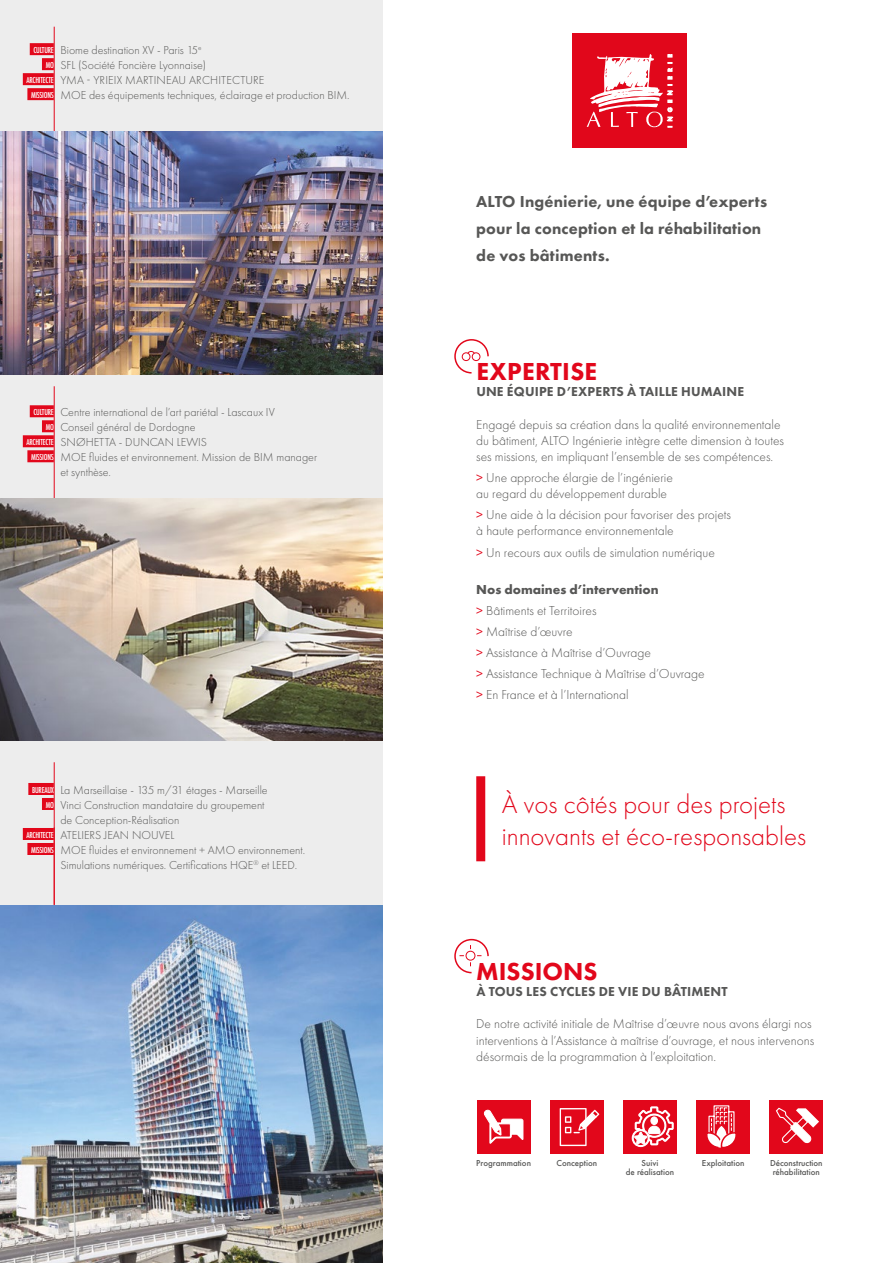
<style>
.page{position:relative;width:893px;height:1263px;background:#fff}
.page>*{position:absolute;margin:0;border:0;box-sizing:border-box;transform-origin:0 0}
.t1{font:300 27px/32.4px "Futura PT";color:#e2071b}
.t2{font:800 25.5px "Futura PT";color:#e2071b}
.t3{font:800 16.5px/27px "Futura PT";letter-spacing:.01em;color:#575756}
.t4{font:300 13.5px/16.2px "Futura PT";color:#575756}
.t5{font:800 13.5px "Futura PT";letter-spacing:.01em;color:#575756}
.t6{font:300 12px/15px "Futura PT";color:#575756}
.t7{font:500 9px/15px "Futura PT Cond";letter-spacing:-.025em;color:#fff;text-align:right}
.t8{font:500 9px/9px "Futura PT";color:#575756;text-align:center}
.s1{font-weight:400;color:#e2071b}
.s2{font-weight:700}
</style>
<div class="page">
<div style="left:0;top:0;width:383px;height:1263px;background:#ededed"></div>
<hr style="left:54px;top:27px;width:1px;height:136px;background:#e2071b">
<hr style="left:54px;top:827px;width:1px;height:104px;background:#e2071b">
<img style="left:0;top:132px;width:382px;height:242px">
<hr style="left:54px;top:386px;width:1px;height:143px;background:#e2071b">
<img style="left:0;top:498px;width:383px;height:242px">
<hr style="left:54px;top:762px;width:1px;height:143px;background:#e2071b">
<img style="left:0;top:906px;width:383px;height:357px">
<div style="left:572px;top:33px;width:115px;height:115px;background:#e1071b"></div>
<svg style="left:587px;top:54px;width:85px;height:73px"></svg>
<div style="left:30px;top:43px;width:24px;height:12px;background:#e2071b"></div>
<div style="left:42px;top:58px;width:12px;height:12px;background:#e2071b"></div>
<div style="left:23px;top:73px;width:31px;height:12px;background:#e2071b"></div>
<div style="left:27px;top:88px;width:27px;height:12px;background:#e2071b"></div>
<div style="left:30px;top:405px;width:24px;height:12px;background:#e2071b"></div>
<div style="left:42px;top:420px;width:12px;height:12px;background:#e2071b"></div>
<div style="left:23px;top:435px;width:31px;height:12px;background:#e2071b"></div>
<div style="left:27px;top:450px;width:27px;height:12px;background:#e2071b"></div>
<div style="left:28px;top:783px;width:26px;height:12px;background:#e2071b"></div>
<div style="left:42px;top:798px;width:12px;height:12px;background:#e2071b"></div>
<div style="left:23px;top:828px;width:31px;height:12px;background:#e2071b"></div>
<div style="left:27px;top:843px;width:27px;height:12px;background:#e2071b"></div>
<svg style="left:454px;top:938px;width:35px;height:36px"></svg>
<svg style="left:454px;top:339px;width:35px;height:35px"></svg>
<div style="left:476px;top:776px;width:9px;height:85px;background:#e2071b"></div>
<div style="left:477px;top:1100px;width:53px;height:53px;background:#e2071b"></div>
<svg style="left:484px;top:1110px;width:39px;height:33px"></svg>
<div style="left:550px;top:1100px;width:53px;height:53px;background:#e2071b"></div>
<svg style="left:560px;top:1108px;width:39px;height:38px"></svg>
<div style="left:770px;top:1100px;width:53px;height:53px;background:#e2071b"></div>
<svg style="left:775px;top:1107px;width:44px;height:37px"></svg>
<div style="left:623px;top:1100px;width:53px;height:53px;background:#e2071b"></div>
<svg style="left:632px;top:1107px;width:41px;height:40px"></svg>
<div style="left:697px;top:1100px;width:53px;height:53px;background:#e2071b"></div>
<svg style="left:707px;top:1105px;width:29px;height:43px"></svg>
<p class="t6" style="left:60px;top:43px;width:291px">Biome destination XV - Paris 15<sup>e<br></sup>SFL (Société Foncière Lyonnaise)<br>YMA - YRIEIX MARTINEAU ARCHITECTURE<br>MOE des équipements techniques, éclairage et production BIM.</p>
<p class="t7" style="left:27px;top:42px;width:29px">CULTURE<br>MO<br>ARCHITECTE<br>MISSIONS</p>
<p class="t6" style="left:60px;top:404px;width:258px">Centre international de l’art pariétal - Lascaux IV<br>Conseil général de Dordogne<br>SNØHETTA - DUNCAN LEWIS<br>MOE fluides et environnement. Mission de BIM manager et synthèse.</p>
<p class="t7" style="left:27px;top:404px;width:29px">CULTURE<br>MO<br>ARCHITECTE<br>MISSIONS</p>
<p class="t6" style="left:60px;top:783px;width:246px">La Marseillaise - 135 m/31 étages - Marseille<br>Vinci Construction mandataire du groupement<br>de Conception-Réalisation<br>ATELIERS JEAN NOUVEL<br>MOE fluides et environnement + AMO environnement.<br>Simulations numériques. Certifications HQE<sup>®</sup> et LEED.</p>
<p class="t7" style="left:32px;top:782px;width:23px">BUREAUX<br>MO</p>
<p class="t7" style="left:27px;top:827px;width:29px;text-align:center">ARCHITECTE<br>MISSIONS</p>
<p class="t3" style="left:476px;top:188px;width:292px">ALTO Ingénierie, une équipe d’experts pour la conception et la réhabilitation de vos bâtiments.</p>
<h2 class="t2" style="left:476px;top:356px;width:123px">EXPERTISE</h2>
<p class="t5" style="left:476px;top:383px;width:269px">UNE ÉQUIPE D’EXPERTS À TAILLE HUMAINE</p>
<p class="t4" style="left:476px;top:416px;width:309px">Engagé depuis sa création dans la qualité environnementale du bâtiment, ALTO Ingénierie intègre cette dimension à toutes ses missions, en impliquant l’ensemble de ses compétences.</p>
<p class="t4" style="left:476px;top:470px;width:198px"><span class="s1">&gt;</span> Une approche élargie de l’ingénierie au regard du développement durable</p>
<p class="t4" style="left:476px;top:507px;width:256px"><span class="s1">&gt;</span> Une aide à la décision pour favoriser des projets à haute performance environnementale</p>
<p class="t4" style="left:476px;top:544px;width:240px"><span class="s1">&gt;</span> Un recours aux outils de simulation numérique</p>
<p class="t4" style="left:476px;top:579px;width:230px;line-height:21px"><span class="s2">Nos domaines d’intervention<br></span><span class="s1">&gt;</span> Bâtiments et Territoires<br><span class="s1">&gt;</span> Maîtrise d’œuvre<br><span class="s1">&gt;</span> Assistance à Maîtrise d’Ouvrage<br><span class="s1">&gt;</span> Assistance Technique à Maîtrise d’Ouvrage <span class="s1">&gt;</span> En France et à l’International</p>
<h1 class="t1" style="left:502px;top:788px;width:306px">À vos côtés pour des projets innovants et éco-responsables</h1>
<h2 class="t2" style="left:476px;top:955px;width:123px">MISSIONS</h2>
<p class="t5" style="left:476px;top:983px;width:253px">À TOUS LES CYCLES DE VIE DU BÂTIMENT</p>
<p class="t4" style="left:476px;top:1016px;width:340px">De notre activité initiale de Maîtrise d’œuvre nous avons élargi nos interventions à l’Assistance à maîtrise d’ouvrage, et nous intervenons désormais de la programmation à l’exploitation.</p>
<p class="t8" style="left:626px;top:1159px;width:50px">Suivi<br>de réalisation</p>
<p class="t8" style="left:702px;top:1159px;width:44px">Exploitation</p>
<p class="t8" style="left:476px;top:1159px;width:56px">Programmation</p>
<p class="t8" style="left:556px;top:1159px;width:42px">Conception</p>
<p class="t8" style="left:770px;top:1159px;width:54px">Déconstruction réhabilitation</p>
</div>
